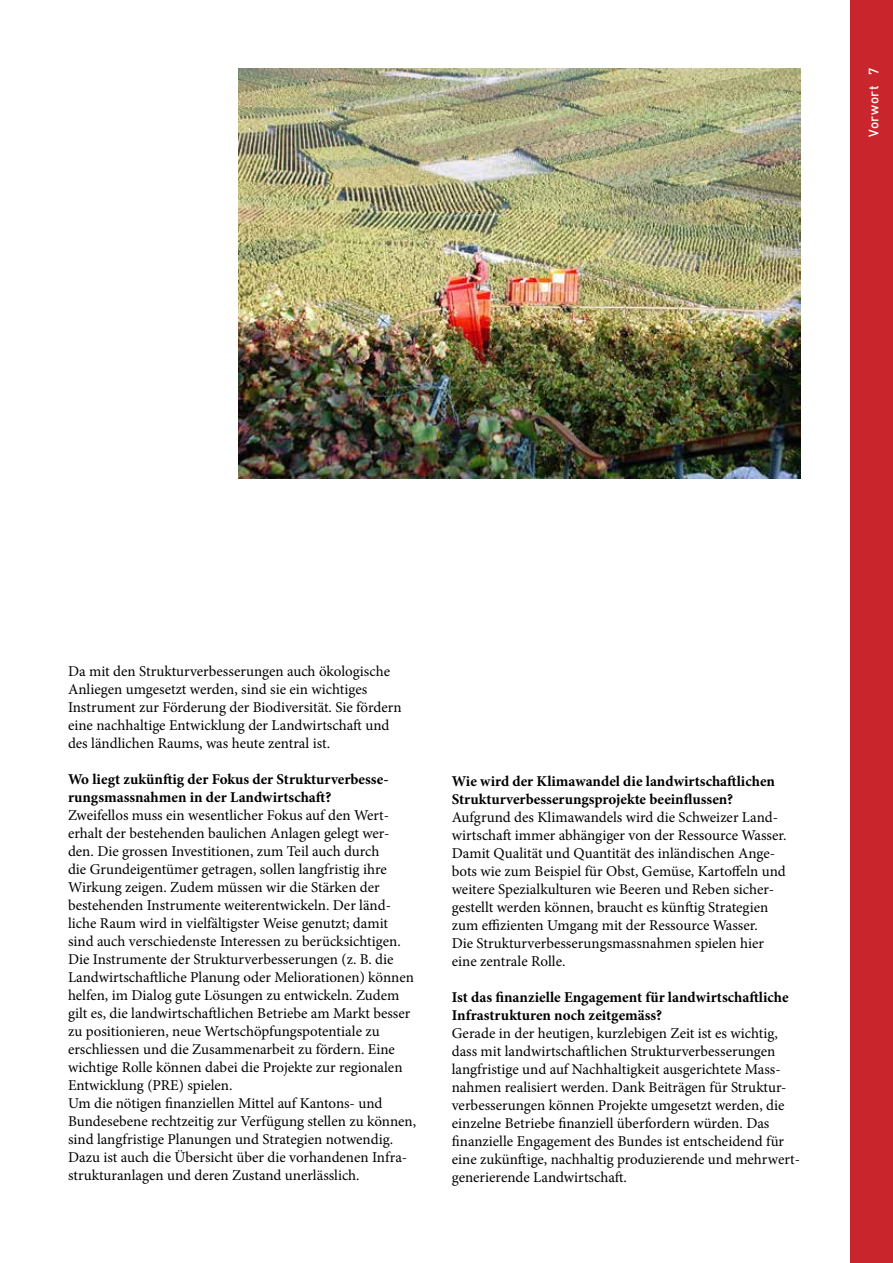
<style>
.page{position:relative;width:893px;height:1263px;background:#fff}
.page>*{position:absolute;margin:0;border:0;box-sizing:border-box;transform-origin:0 0}
.t1{font:15px/18px "Minion Pro";color:#000}
.t2{font:700 15px/18px "Minion Pro";color:#000}
.t3{font:500 13.5px "DIN";letter-spacing:.025em;color:#fff}
</style>
<div class="page">
<div style="left:850px;top:0;width:43px;height:1263px;background:#c9252c"></div>
<img style="left:238px;top:68px;width:562px;height:410px">
<p class="t3" style="left:865px;top:137px;width:70px;rotate:-90deg">Vorwort 7</p>
<p class="t1" style="left:68px;top:662px;width:335px">Da mit den Strukturverbesserungen auch ökologische Anliegen umgesetzt werden, sind sie ein wichtiges Instrument zur Förderung der Biodiversität. Sie fördern eine nachhaltige Entwicklung der Landwirtschaft und des ländlichen Raums, was heute zentral ist.</p>
<p class="t2" style="left:68px;top:770px;width:322px">Wo liegt zukünftig der Fokus der Strukturverbesse&shy;rungsmassnahmen in der Landwirtschaft?</p>
<p class="t1" style="left:68px;top:806px;width:350px">Zweifellos muss ein wesentlicher Fokus auf den Wert&shy;erhalt der bestehenden baulichen Anlagen gelegt wer&shy;den. Die grossen Investitionen, zum Teil auch durch<br>die Grundeigentümer getragen, sollen langfristig ihre Wirkung zeigen. Zudem müssen wir die Stärken der bestehenden Instrumente weiterentwickeln. Der länd&shy;liche Raum wird in vielfältigster Weise genutzt; damit sind auch verschiedenste Interessen zu berücksichtigen.<br>Die Instrumente der Strukturverbesserungen (z. B. die Landwirtschaftliche Planung oder Meliorationen) können helfen, im Dialog gute Lösungen zu entwickeln. Zudem gilt es, die landwirtschaftlichen Betriebe am Markt besser zu positionieren, neue Wertschöpfungspotentiale zu erschliessen und die Zusammenarbeit zu fördern. Eine wichtige Rolle können dabei die Projekte zur regionalen Entwicklung (PRE) spielen.<br>Um die nötigen finanziellen Mittel auf Kantons- und Bundesebene rechtzeitig zur Verfügung stellen zu können, sind langfristige Planungen und Strategien notwendig.<br>Dazu ist auch die Übersicht über die vorhandenen Infra&shy;strukturanlagen und deren Zustand unerlässlich.</p>
<p class="t2" style="left:452px;top:772px;width:325px">Wie wird der Klimawandel die landwirtschaftlichen<br>Strukturverbesserungsprojekte beeinflussen?</p>
<p class="t1" style="left:452px;top:808px;width:336px">Aufgrund des Klimawandels wird die Schweizer Land&shy;wirtschaft immer abhängiger von der Ressource Wasser.<br>Damit Qualität und Quantität des inländischen Ange&shy;bots wie zum Beispiel für Obst, Gemüse, Kartoffeln und weitere Spezialkulturen wie Beeren und Reben sicher&shy;gestellt werden können, braucht es künftig Strategien zum effizienten Umgang mit der Ressource Wasser.<br>Die Strukturverbesserungsmassnahmen spielen hier eine zentrale Rolle.</p>
<p class="t2" style="left:452px;top:988px;width:338px">Ist das finanzielle Engagement für landwirtschaftliche<br>Infrastrukturen noch zeitgemäss?</p>
<p class="t1" style="left:452px;top:1024px;width:350px">Gerade in der heutigen, kurzlebigen Zeit ist es wichtig, dass mit landwirtschaftlichen Strukturverbesserungen langfristige und auf Nachhaltigkeit ausgerichtete Mass&shy;nahmen realisiert werden. Dank Beiträgen für Struktur&shy;verbesserungen können Projekte umgesetzt werden, die einzelne Betriebe finanziell überfordern würden. Das finanzielle Engagement des Bundes ist entscheidend für eine zukünftige, nachhaltig produzierende und mehrwert&shy;generierende Landwirtschaft.</p>
</div>
